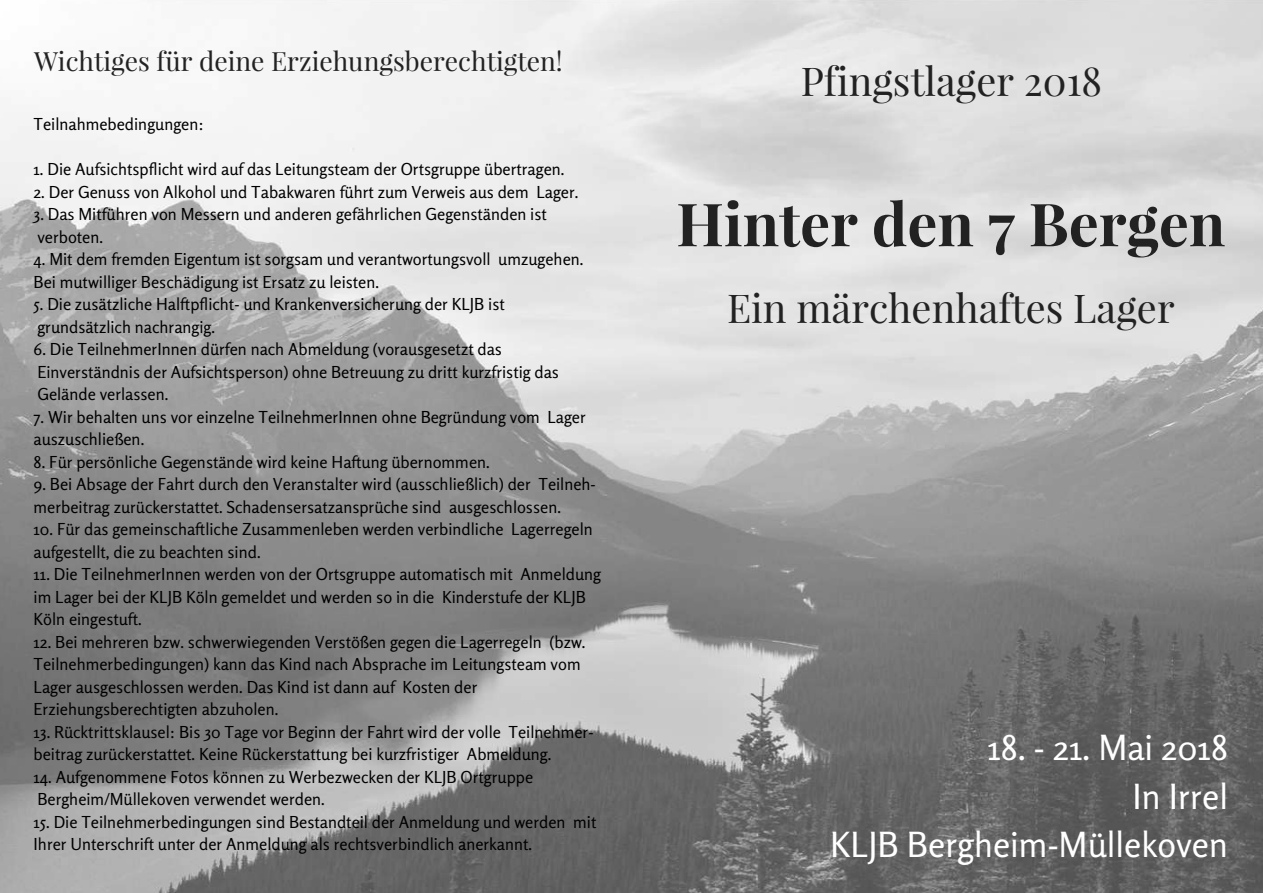
<style>
.page{position:relative;width:1263px;height:893px;background:#fff}
.page>*{position:absolute;margin:0;border:0;box-sizing:border-box;transform-origin:0 0}
.t1{font:700 59.55px "Playfair Display";color:#222}
.t2{font:39.75px "Playfair Display";color:#222}
.t3{font:34.8px/48.3px "Rosario";color:#fff;text-align:right}
.t4{font:26.4px "Playfair Display";color:#222}
.t5{font:16.5px/22.5px "Rosario";color:#000}
</style>
<div class="page">
<img style="left:0;top:0;width:1263px;height:892px">
<h3 class="t4" style="left:34px;top:42px;width:530px">Wichtiges für deine Erziehungsberechtigten!</h3>
<p class="t5" style="left:34px;top:113px;width:172px">Teilnahmebedingungen:</p>
<p class="t5" style="left:34px;top:158px;width:533px">1. Die Aufsichtspflicht wird auf das Leitungsteam der Ortsgruppe übertragen.</p>
<p class="t5" style="left:34px;top:181px;width:546px">2. Der Genuss von Alkohol und Tabakwaren führt zum Verweis aus dem Lager.</p>
<p class="t5" style="left:34px;top:203px;width:515px">3. Das Mitführen von Messern und anderen gefährlichen Gegenständen ist verboten.</p>
<p class="t5" style="left:34px;top:248px;width:551px">4. Mit dem fremden Eigentum ist sorgsam und verantwortungsvoll umzugehen.<br>Bei mutwilliger Beschädigung ist Ersatz zu leisten.</p>
<p class="t5" style="left:34px;top:293px;width:473px">5. Die zusätzliche Halftpflicht- und Krankenversicherung der KLJB ist grundsätzlich nachrangig.</p>
<p class="t5" style="left:34px;top:338px;width:527px">6. Die TeilnehmerInnen dürfen nach Abmeldung (vorausgesetzt das<br>Einverständnis der Aufsichtsperson) ohne Betreuung zu dritt kurzfristig das<br>Gelände verlassen.</p>
<p class="t5" style="left:34px;top:406px;width:554px">7. Wir behalten uns vor einzelne TeilnehmerInnen ohne Begründung vom Lager auszuschließen.</p>
<p class="t5" style="left:34px;top:450px;width:458px">8. Für persönliche Gegenstände wird keine Haftung übernommen.</p>
<p class="t5" style="left:34px;top:473px;width:564px">9. Bei Absage der Fahrt durch den Veranstalter wird (ausschließlich) der Teilneh&shy;merbeitrag zurückerstattet. Schadensersatzansprüche sind ausgeschlossen.</p>
<p class="t5" style="left:34px;top:518px;width:561px">10. Für das gemeinschaftliche Zusammenleben werden verbindliche Lagerregeln aufgestellt, die zu beachten sind.</p>
<p class="t5" style="left:34px;top:563px;width:569px">11. Die TeilnehmerInnen werden von der Ortsgruppe automatisch mit Anmeldung im Lager bei der KLJB Köln gemeldet und werden so in die Kinderstufe der KLJB<br>Köln eingestuft.</p>
<p class="t5" style="left:34px;top:630px;width:554px">12. Bei mehreren bzw. schwerwiegenden Verstößen gegen die Lagerregeln (bzw.<br>Teilnehmerbedingungen) kann das Kind nach Absprache im Leitungsteam vom Lager ausgeschlossen werden. Das Kind ist dann auf Kosten der Erziehungsberechtigten abzuholen.</p>
<p class="t5" style="left:34px;top:720px;width:561px">13. Rücktrittsklausel: Bis 30 Tage vor Beginn der Fahrt wird der volle Teilnehmer&shy;beitrag zurückerstattet. Keine Rückerstattung bei kurzfristiger Abmeldung.</p>
<p class="t5" style="left:34px;top:765px;width:501px">14. Aufgenommene Fotos können zu Werbezwecken der KLJB Ortgruppe<br>Bergheim/Müllekoven verwendet werden.</p>
<p class="t5" style="left:34px;top:810px;width:564px">15. Die Teilnehmerbedingungen sind Bestandteil der Anmeldung und werden mit<br>Ihrer Unterschrift unter der Anmeldung als rechtsverbindlich anerkannt.</p>
<h2 class="t2" style="left:801px;top:53px;width:303px">Pfingstlager 2018</h2>
<h1 class="t1" style="left:676px;top:182px;width:551px">Hinter den 7 Bergen</h1>
<h2 class="t2" style="left:727px;top:280px;width:449px">Ein märchenhaftes Lager</h2>
<h3 class="t3" style="left:830px;top:723px;width:399px">18. - 21. Mai 2018<br>In Irrel<br>KLJB Bergheim-Müllekoven</h3>
</div>
